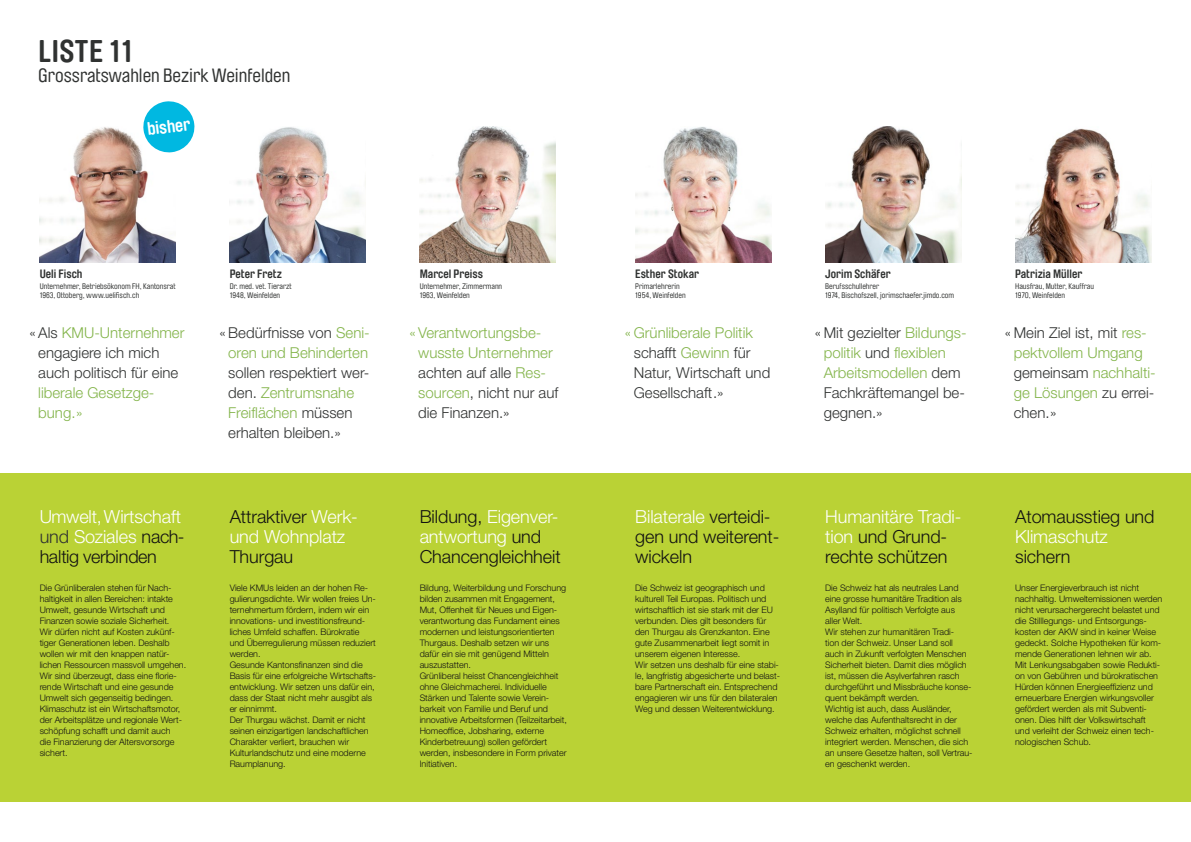
<style>
.page{position:relative;width:1191px;height:842px;background:#fff}
.page>*{position:absolute;margin:0;border:0;box-sizing:border-box;transform-origin:0 0}
._3_back_Titel_17pt{font:700 31px "Brauer Neue Std";letter-spacing:.01em;color:#303231}
._3_back_Zusatztext_1{font:19px "Brauer Neue Std";color:#303231}
._2_inn_Thementitel_1{font:300 18px/20px "Helvetica Neue LT";letter-spacing:-.005em;color:#121212}
._2_inn_Thementitel_1-2{font:300 18px/20px "Helvetica Neue LT";letter-spacing:-.005em;color:#fff}
._2_inn_Thementitel_1-3{font:700 18px "Brauer Neue Std";color:#fff}
._2_inn_Zitat_18pt{font:300 15px/20px "Helvetica Neue LT";color:#303231}
._2_inn_Zitat_18pt-2{font:300 15px/20px "Helvetica Neue LT";color:#83b44a}
._2_inn_Name_12pt{font:700 12px "Brauer Neue Std";color:#303231}
._2_inn_Thementext_9p{font:300 9px/11px "Helvetica Neue LT";letter-spacing:-.005em;color:#121212}
._2_inn_Zusatzinfo_8p{font:8px "Brauer Neue Std";color:#303231}
.s1{color:#83b44a}
.s2{color:#303231}
.s3{color:#121212}
.s4{color:#fff}
</style>
<div class="page">
<img style="left:40px;top:127px;width:136px;height:136px">
<img style="left:230px;top:127px;width:136px;height:136px">
<img style="left:420px;top:127px;width:136px;height:136px">
<img style="left:635px;top:127px;width:136px;height:136px">
<img style="left:825px;top:127px;width:136px;height:136px">
<img style="left:1015px;top:128px;width:136px;height:135px">
<svg style="left:142px;top:101px;width:53px;height:53px"></svg>
<div style="left:0;top:473px;width:1191px;height:329px;background:#bad235"></div>
<p class="_3_back_Titel_17pt" style="left:38px;top:34px;width:96px">LISTE 11</p>
<p class="_3_back_Zusatztext_1" style="left:38px;top:65px;width:253px">Grossratswahlen Bezirk Weinfelden</p>
<p class="_2_inn_Thementitel_1-3" style="left:146px;top:119px;width:45px;rotate:-7deg">bisher</p>
<p class="_2_inn_Name_12pt" style="left:40px;top:267px;width:44px">Ueli Fisch</p>
<p class="_2_inn_Zusatzinfo_8p" style="left:40px;top:281px;width:137px">Unternehmer, Betriebsökonom FH, Kantonsrat</p>
<p class="_2_inn_Zusatzinfo_8p" style="left:40px;top:291px;width:101px">1963, Ottoberg, www.uelifisch.ch</p>
<p class="_2_inn_Name_12pt" style="left:230px;top:267px;width:54px">Peter Fretz</p>
<p class="_2_inn_Zusatzinfo_8p" style="left:230px;top:281px;width:64px">Dr. med. vet. Tierarzt</p>
<p class="_2_inn_Zusatzinfo_8p" style="left:230px;top:291px;width:52px">1948, Weinfelden</p>
<p class="_2_inn_Name_12pt" style="left:420px;top:267px;width:65px">Marcel Preiss</p>
<p class="_2_inn_Zusatzinfo_8p" style="left:420px;top:281px;width:84px">Unternehmer, Zimmermann</p>
<p class="_2_inn_Zusatzinfo_8p" style="left:420px;top:291px;width:52px">1963, Weinfelden</p>
<p class="_2_inn_Zitat_18pt" style="left:228px;top:322px;width:143px;text-indent:-9px">« Bedürfnisse von <span class="s1">Seni&shy;oren und Behinderten </span>sollen respektiert wer&shy;den. <span class="s1">Zentrumsnahe<br>Freiflächen</span> müssen erhalten bleiben.»</p>
<p class="_2_inn_Zitat_18pt" style="left:38px;top:322px;width:148px;text-indent:-9px">« Als <span class="s1">KMU-Unternehmer </span>engagiere ich mich auch politisch für eine <span class="s1">liberale Gesetzge&shy;bung.»</span></p>
<p class="_2_inn_Zitat_18pt-2" style="left:418px;top:322px;width:142px;text-indent:-9px">« Verantwortungsbe&shy;wusste Unternehmer <span class="s2">achten auf alle</span> Res&shy;sourcen<span class="s2">, nicht nur auf die Finanzen.»</span></p>
<p class="_2_inn_Thementitel_1-2" style="left:40px;top:506px;width:146px">Umwelt, Wirtschaft <span class="s2">und</span> Soziales <span class="s3">nach&shy;haltig verbinden</span></p>
<p class="_2_inn_Thementext_9p" style="left:40px;top:582px;width:135px">Die Grünliberalen stehen für Nach&shy;haltigkeit in allen Bereichen: intakte Umwelt, gesunde Wirtschaft und Finanzen sowie soziale Sicherheit.</p>
<p class="_2_inn_Thementext_9p" style="left:40px;top:626px;width:148px">Wir dürfen nicht auf Kosten zukünf&shy;tiger Generationen leben. Deshalb wollen wir mit den knappen natür&shy;lichen Ressourcen massvoll umgehen.</p>
<p class="_2_inn_Thementext_9p" style="left:40px;top:670px;width:144px">Wir sind überzeugt, dass eine florie&shy;rende Wirtschaft und eine gesunde Umwelt sich gegenseitig bedingen.<br>Klimaschutz ist ein Wirtschaftsmotor, der Arbeitsplätze und regionale Wert&shy;schöpfung schafft und damit auch die Finanzierung der Altersvorsorge sichert.</p>
<p class="_2_inn_Thementitel_1" style="left:230px;top:506px;width:130px">Attraktiver <span class="s4">Werk&shy;und Wohnplatz<br></span>Thurgau</p>
<p class="_2_inn_Thementext_9p" style="left:230px;top:582px;width:148px">Viele KMUs leiden an der hohen Re&shy;gulierungsdichte. Wir wollen freies Un&shy;ternehmertum fördern, indem wir ein innovations- und investitionsfreund&shy;liches Umfeld schaffen. Bürokratie und Überregulierung müssen reduziert werden.</p>
<p class="_2_inn_Thementext_9p" style="left:230px;top:659px;width:148px">Gesunde Kantonsfinanzen sind die Basis für eine erfolgreiche Wirtschafts&shy;entwicklung. Wir setzen uns dafür ein, dass der Staat nicht mehr ausgibt als er einnimmt.</p>
<p class="_2_inn_Thementext_9p" style="left:230px;top:714px;width:140px">Der Thurgau wächst. Damit er nicht seinen einzigartigen landschaftlichen<br>Charakter verliert, brauchen wir<br>Kulturlandschutz und eine moderne<br>Raumplanung.</p>
<p class="_2_inn_Thementitel_1" style="left:420px;top:506px;width:142px">Bildung, <span class="s4">Eigenver&shy;antwortung</span> und<br>Chancengleichheit</p>
<p class="_2_inn_Thementext_9p" style="left:420px;top:582px;width:148px">Bildung, Weiterbildung und Forschung bilden zusammen mit Engagement,<br>Mut, Offenheit für Neues und Eigen&shy;verantwortung das Fundament eines modernen und leistungsorientierten<br>Thurgaus. Deshalb setzen wir uns dafür ein sie mit genügend Mitteln auszustatten.</p>
<p class="_2_inn_Thementext_9p" style="left:420px;top:670px;width:149px">Grünliberal heisst Chancengleichheit ohne Gleichmacherei. Individuelle Stärken und Talente sowie Verein&shy;barkeit von Familie und Beruf und innovative Arbeitsformen (Teilzeitarbeit, Homeoffice, Jobsharing, externe Kinderbetreuung) sollen gefördert werden, insbesondere in Form privater Initiativen.</p>
<p class="_2_inn_Name_12pt" style="left:635px;top:267px;width:65px">Esther Stokar</p>
<p class="_2_inn_Zusatzinfo_8p" style="left:635px;top:281px;width:46px">Primarlehrerin</p>
<p class="_2_inn_Zusatzinfo_8p" style="left:635px;top:291px;width:52px">1954, Weinfelden</p>
<p class="_2_inn_Name_12pt" style="left:825px;top:267px;width:67px">Jorim Schäfer</p>
<p class="_2_inn_Zusatzinfo_8p" style="left:825px;top:281px;width:56px">Berufsschullehrer</p>
<p class="_2_inn_Zusatzinfo_8p" style="left:825px;top:291px;width:131px">1974, Bischofszell, jorimschaefer.jimdo.com</p>
<p class="_2_inn_Name_12pt" style="left:1015px;top:267px;width:69px">Patrizia Müller</p>
<p class="_2_inn_Zusatzinfo_8p" style="left:1015px;top:281px;width:80px">Hausfrau, Mutter, Kauffrau</p>
<p class="_2_inn_Zusatzinfo_8p" style="left:1015px;top:291px;width:51px">1970, Weinfelden</p>
<p class="_2_inn_Zitat_18pt" style="left:634px;top:322px;width:138px;text-indent:-9px"><span class="s1">« Grünliberale Politik </span>schafft <span class="s1">Gewinn</span> für<br>Natur, Wirtschaft und<br>Gesellschaft.»</p>
<p class="_2_inn_Zitat_18pt-2" style="left:1013px;top:322px;width:143px;text-indent:-9px"><span class="s2">« Mein Ziel ist, mit</span> res&shy;pektvollem Umgang <span class="s2">gemeinsam</span> nachhalti&shy;ge Lösungen <span class="s2">zu errei&shy;chen.»</span></p>
<p class="_2_inn_Zitat_18pt" style="left:823px;top:322px;width:144px;text-indent:-9px">« Mit gezielter <span class="s1">Bildungs&shy;politik</span> und <span class="s1">flexiblen<br>Arbeitsmodellen</span> dem<br>Fachkräftemangel be&shy;gegnen.»</p>
<p class="_2_inn_Thementitel_1" style="left:635px;top:506px;width:146px"><span class="s4">Bilaterale</span> verteidi&shy;gen und weiterent&shy;wickeln</p>
<p class="_2_inn_Thementext_9p" style="left:635px;top:582px;width:139px">Die Schweiz ist geographisch und kulturell Teil Europas. Politisch und wirtschaftlich ist sie stark mit der EU verbunden. Dies gilt besonders für den Thurgau als Grenzkanton. Eine gute Zusammenarbeit liegt somit in unserem eigenen Interesse.</p>
<p class="_2_inn_Thementext_9p" style="left:635px;top:659px;width:146px">Wir setzen uns deshalb für eine stabi&shy;le, langfristig abgesicherte und belast&shy;bare Partnerschaft ein. Entsprechend engagieren wir uns für den bilateralen Weg und dessen Weiterentwicklung.</p>
<p class="_2_inn_Thementitel_1" style="left:825px;top:506px;width:138px"><span class="s4">Humanitäre Tradi&shy;tion</span> und Grund&shy;rechte schützen</p>
<p class="_2_inn_Thementext_9p" style="left:825px;top:582px;width:138px">Die Schweiz hat als neutrales Land eine grosse humanitäre Tradition als<br>Asylland für politisch Verfolgte aus aller Welt.</p>
<p class="_2_inn_Thementext_9p" style="left:825px;top:626px;width:148px">Wir stehen zur humanitären Tradi-<br>tion der Schweiz. Unser Land soll auch in Zukunft verfolgten Menschen Sicherheit bieten. Damit dies möglich ist, müssen die Asylverfahren rasch durchgeführt und Missbräuche konse&shy;quent bekämpft werden.</p>
<p class="_2_inn_Thementext_9p" style="left:825px;top:703px;width:149px">Wichtig ist auch, dass Ausländer, welche das Aufenthaltsrecht in der Schweiz erhalten, möglichst schnell integriert werden. Menschen, die sich an unsere Gesetze halten, soll Vertrau&shy;en geschenkt werden.</p>
<p class="_2_inn_Thementitel_1" style="left:1015px;top:506px;width:141px">Atomausstieg und<br><span class="s4">Klimaschutz </span>sichern</p>
<p class="_2_inn_Thementext_9p" style="left:1015px;top:582px;width:148px">Unser Energieverbrauch ist nicht nachhaltig. Umweltemissionen werden nicht verursachergerecht belastet und die Stilllegungs- und Entsorgungs&shy;kosten der AKW sind in keiner Weise gedeckt. Solche Hypotheken für kom&shy;mende Generationen lehnen wir ab.<br>Mit Lenkungsabgaben sowie Redukti&shy;on von Gebühren und bürokratischen Hürden können Energieeffizienz und erneuerbare Energien wirkungsvoller gefördert werden als mit Subventi&shy;onen. Dies hilft der Volkswirtschaft und verleiht der Schweiz einen tech&shy;nologischen Schub.</p>
</div>
